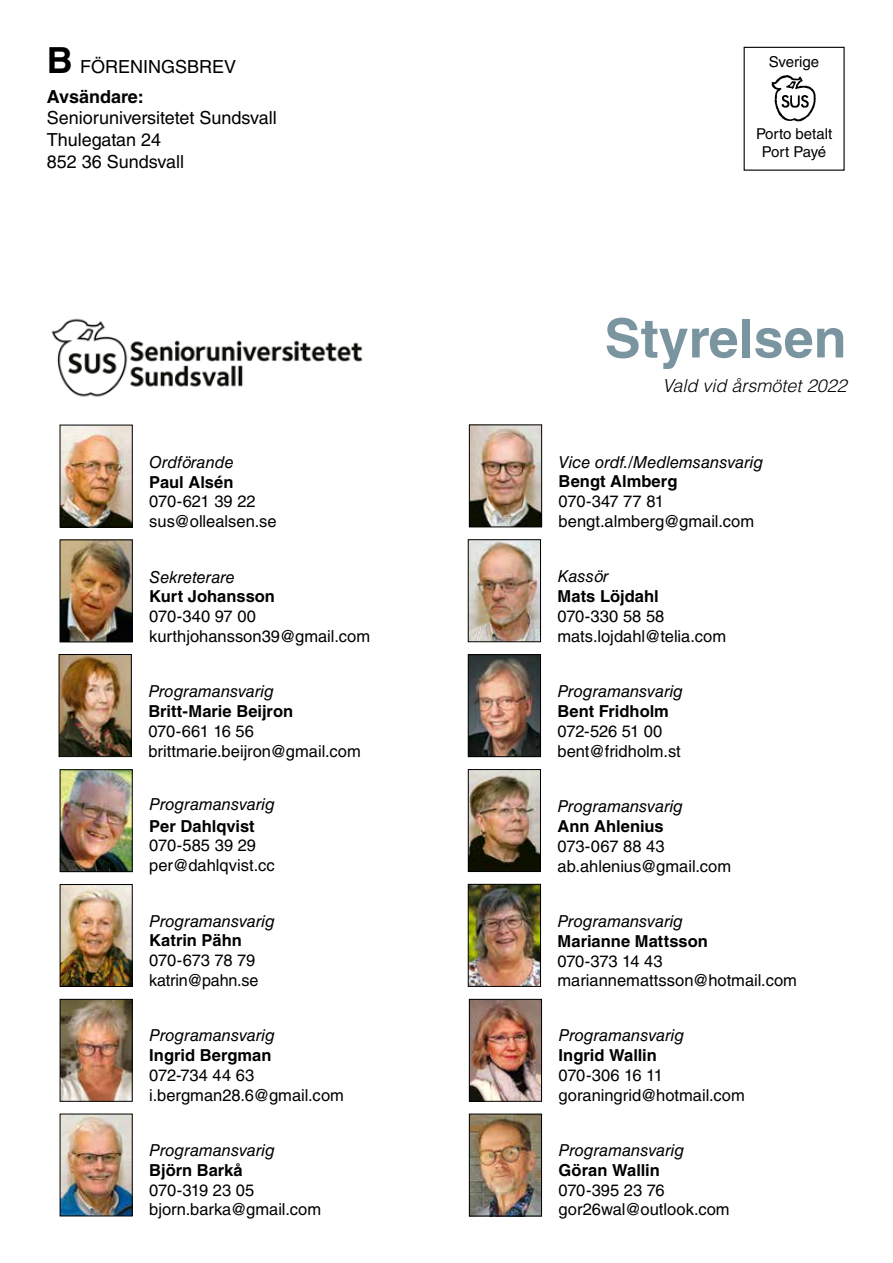
<style>
.page{position:relative;width:893px;height:1263px;background:#fff}
.page>*{position:absolute;margin:0;border:0;box-sizing:border-box;transform-origin:0 0}
.t1{font:700 54px "Helvetica LT Std";color:#7b95a0}
.t2{font:18px/21.6px "Helvetica LT Std";color:#000}
.t3{font:italic 300 18px "Helvetica LT Std";color:#000}
.t4{font:16.5px/19.8px "Helvetica LT Std";color:#000}
.t5{font:italic 16.5px "Helvetica LT Std";letter-spacing:-.005em;color:#000}
.t6{font:700 16.5px "Helvetica LT Std";color:#000}
.t7{font:15px/18px "Helvetica LT Std";color:#000;text-align:center}
.s1{font-weight:700;font-size:36px}
.s2{font-weight:700}
</style>
<div class="page">
<img style="left:772px;top:75px;width:44px;height:47px">
<img style="left:51px;top:318px;width:312px;height:79px">
<img style="left:62px;top:427px;width:68px;height:98px">
<div style="left:60px;top:425px;width:72px;height:102px;border:1px solid #000"></div>
<img style="left:62px;top:542px;width:68px;height:98px">
<div style="left:60px;top:540px;width:72px;height:102px;border:1px solid #000"></div>
<img style="left:470px;top:656px;width:69px;height:99px">
<div style="left:468px;top:654px;width:73px;height:103px;border:1px solid #000"></div>
<img style="left:470px;top:541px;width:69px;height:99px">
<div style="left:468px;top:539px;width:73px;height:103px;border:1px solid #000"></div>
<img style="left:61px;top:656px;width:69px;height:99px">
<div style="left:59px;top:654px;width:73px;height:103px;border:1px solid #000"></div>
<img style="left:471px;top:427px;width:69px;height:98px">
<div style="left:469px;top:425px;width:73px;height:102px;border:1px solid #000"></div>
<img style="left:62px;top:771px;width:68px;height:99px">
<div style="left:60px;top:769px;width:72px;height:103px;border:1px solid #000"></div>
<img style="left:470px;top:886px;width:69px;height:98px">
<div style="left:468px;top:884px;width:73px;height:102px;border:1px solid #000"></div>
<img style="left:470px;top:771px;width:69px;height:99px">
<div style="left:468px;top:769px;width:73px;height:103px;border:1px solid #000"></div>
<img style="left:62px;top:886px;width:68px;height:99px">
<div style="left:60px;top:884px;width:72px;height:103px;border:1px solid #000"></div>
<img style="left:62px;top:1001px;width:68px;height:98px">
<div style="left:60px;top:999px;width:72px;height:102px;border:1px solid #000"></div>
<img style="left:471px;top:1001px;width:69px;height:98px">
<div style="left:469px;top:999px;width:73px;height:102px;border:1px solid #000"></div>
<img style="left:62px;top:1116px;width:68px;height:98px">
<img style="left:471px;top:1116px;width:69px;height:98px">
<div style="left:469px;top:1114px;width:73px;height:102px;border:1px solid #000"></div>
<p class="t2" style="left:47px;top:51px;width:191px;line-height:30.2px"><span class="s1">B</span> FÖRENINGSBREV<br><span class="s2">Avsändare:</span></p>
<p class="t2" style="left:47px;top:107px;width:232px">Senioruniversitetet Sundsvall<br>Thulegatan 24<br>852 36 Sundsvall</p>
<p class="t5" style="left:149px;top:452px;width:86px">Ordförande</p>
<p class="t6" style="left:149px;top:472px;width:86px">Paul Alsén</p>
<p class="t4" style="left:149px;top:492px;width:129px">070-621 39 22 sus@ollealsen.se</p>
<p class="t5" style="left:149px;top:567px;width:87px">Sekreterare</p>
<p class="t6" style="left:149px;top:586px;width:127px">Kurt Johansson</p>
<p class="t4" style="left:149px;top:606px;width:222px">070-340 97 00 kurthjohansson39@gmail.com</p>
<p class="t5" style="left:148px;top:682px;width:127px">Programansvarig</p>
<p class="t6" style="left:148px;top:701px;width:146px">Britt-Marie Beijron</p>
<p class="t4" style="left:148px;top:721px;width:214px">070-661 16 56 brittmarie.beijron@gmail.com</p>
<p class="t5" style="left:149px;top:794px;width:127px">Programansvarig</p>
<p class="t6" style="left:149px;top:816px;width:107px">Per Dahlqvist</p>
<p class="t4" style="left:149px;top:835px;width:127px">070-585 39 29 per@dahlqvist.cc</p>
<p class="t5" style="left:149px;top:911px;width:127px">Programansvarig</p>
<p class="t6" style="left:149px;top:930px;width:94px">Katrin Pähn</p>
<p class="t4" style="left:149px;top:950px;width:111px">070-673 78 79 katrin@pahn.se</p>
<p class="t5" style="left:149px;top:1026px;width:127px">Programansvarig</p>
<p class="t6" style="left:149px;top:1045px;width:124px">Ingrid Bergman</p>
<p class="t4" style="left:149px;top:1065px;width:196px">072-734 44 63 i.bergman28.6@gmail.com</p>
<p class="t5" style="left:149px;top:1141px;width:127px">Programansvarig</p>
<p class="t6" style="left:149px;top:1160px;width:95px">Björn Barkå</p>
<p class="t4" style="left:149px;top:1180px;width:173px">070-319 23 05 bjorn.barka@gmail.com</p>
<p class="t7" style="left:769px;top:53px;width:52px">Sverige</p>
<p class="t7" style="left:756px;top:125px;width:78px">Porto betalt<br>Port Payé</p>
<h1 class="t1" style="left:605px;top:305px;width:244px">Styrelsen</h1>
<p class="t3" style="left:663px;top:375px;width:186px">Vald vid årsmötet 2022</p>
<p class="t5" style="left:559px;top:452px;width:206px">Vice ordf./Medlemsansvarig</p>
<p class="t6" style="left:559px;top:471px;width:120px">Bengt Almberg</p>
<p class="t4" style="left:559px;top:491px;width:197px">070-347 77 81 bengt.almberg@gmail.com</p>
<p class="t5" style="left:557px;top:567px;width:53px">Kassör</p>
<p class="t6" style="left:557px;top:586px;width:103px">Mats Löjdahl</p>
<p class="t4" style="left:557px;top:606px;width:170px">070-330 58 58 mats.lojdahl@telia.com</p>
<p class="t5" style="left:557px;top:682px;width:127px">Programansvarig</p>
<p class="t6" style="left:557px;top:701px;width:113px">Bent Fridholm</p>
<p class="t4" style="left:557px;top:721px;width:125px">072-526 51 00 bent@fridholm.st</p>
<p class="t5" style="left:557px;top:797px;width:127px">Programansvarig</p>
<p class="t6" style="left:557px;top:816px;width:108px">Ann Ahlenius</p>
<p class="t4" style="left:557px;top:836px;width:175px">073-067 88 43 ab.ahlenius@gmail.com</p>
<p class="t5" style="left:557px;top:912px;width:127px">Programansvarig</p>
<p class="t6" style="left:557px;top:931px;width:152px">Marianne Mattsson</p>
<p class="t4" style="left:557px;top:951px;width:241px">070-373 14 43 mariannemattsson@hotmail.com</p>
<p class="t5" style="left:559px;top:1026px;width:127px">Programansvarig</p>
<p class="t6" style="left:559px;top:1045px;width:100px">Ingrid Wallin</p>
<p class="t4" style="left:559px;top:1065px;width:188px">070-306 16 11 goraningrid@hotmail.com</p>
<p class="t5" style="left:559px;top:1141px;width:127px">Programansvarig</p>
<p class="t6" style="left:559px;top:1160px;width:103px">Göran Wallin</p>
<p class="t4" style="left:559px;top:1180px;width:173px">070-395 23 76 gor26wal@outlook.com</p>
</div>
